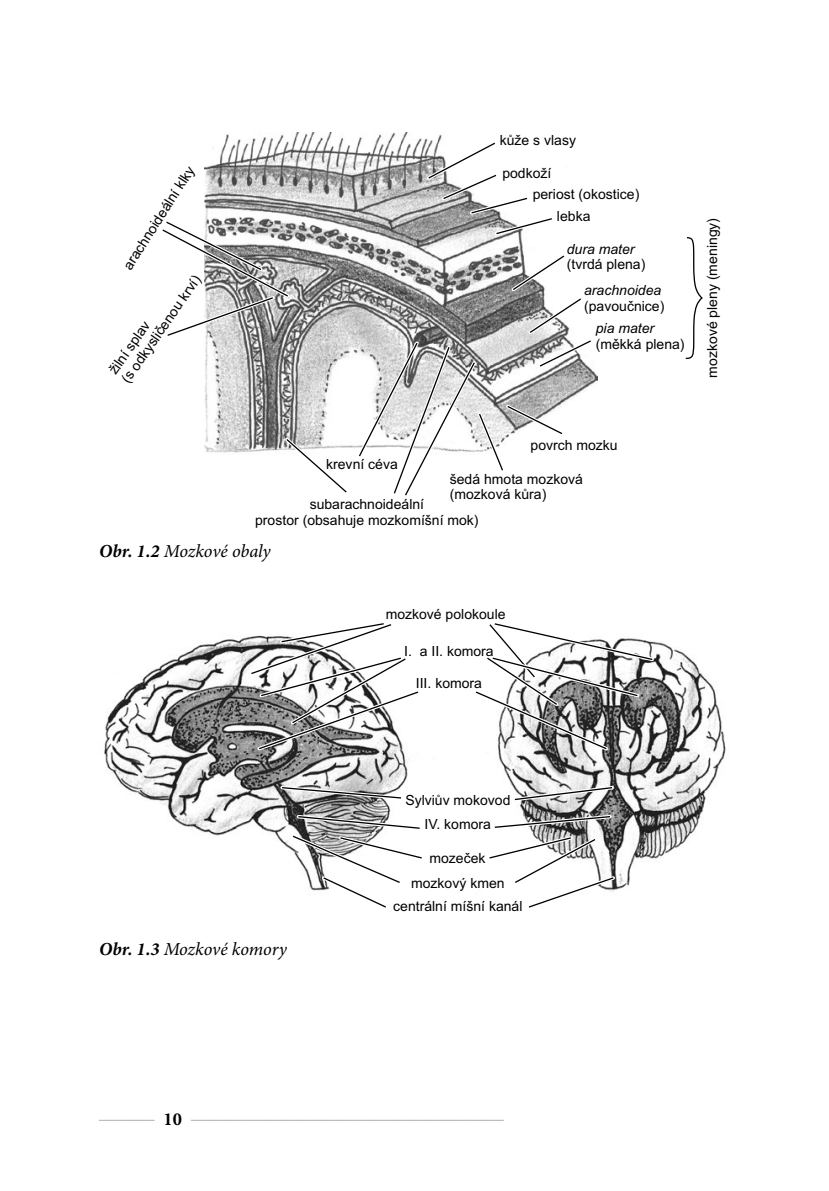
<style>
.page{position:relative;width:829px;height:1191px;background:#fff}
.page>*{position:absolute;margin:0;border:0;box-sizing:border-box;transform-origin:0 0}
.Obr_popisek{font:italic 18.38px "Minion Pro";letter-spacing:-.01em;color:#000}
.t1{font:18.38px "Bembo Book MT Pro";color:#9d9d9c}
.t2{font:14px/15.6px "Arial";color:#000}
.s1{font-style:italic}
.s2{font-weight:700}
.s3{font-family:"Minion Pro";font-weight:700;color:#000}
</style>
<div class="page">
<svg style="left:162px;top:138px;width:433px;height:358px"></svg>
<svg style="left:427px;top:141px;width:276px;height:219px"></svg>
<img style="left:104px;top:637px;width:622px;height:253px">
<svg style="left:247px;top:623px;width:175px;height:130px"></svg>
<svg style="left:471px;top:623px;width:185px;height:130px"></svg>
<svg style="left:278px;top:784px;width:127px;height:17px"></svg>
<svg style="left:511px;top:783px;width:105px;height:20px"></svg>
<svg style="left:288px;top:813px;width:138px;height:95px"></svg>
<svg style="left:485px;top:813px;width:132px;height:95px"></svg>
<p class="t2" style="left:121px;top:264px;width:121px;rotate:-57deg">arachnoideální klky</p>
<p class="t2" style="left:106px;top:369px;width:129px;rotate:-55deg">žilní splav<br>(s odkysličenou krví)</p>
<p class="t2" style="left:499px;top:133px;width:78px">kůže s vlasy</p>
<p class="t2" style="left:502px;top:166px;width:51px">podkoží</p>
<p class="t2" style="left:532px;top:188px;width:108px">periost (okostice)</p>
<p class="t2" style="left:557px;top:209px;width:35px">lebka</p>
<p class="t2" style="left:566px;top:242px;width:80px"><span class="s1">dura mater </span>(tvrdá plena)</p>
<p class="t2" style="left:584px;top:284px;width:82px"><span class="s1">arachnoidea </span>(pavoučnice)</p>
<p class="t2" style="left:595px;top:322px;width:90px"><span class="s1">pia mater </span>(měkká plena)</p>
<p class="t2" style="left:530px;top:439px;width:89px">povrch mozku</p>
<p class="t2" style="left:326px;top:457px;width:73px">krevní céva</p>
<p class="t2" style="left:255px;top:497px;width:225px;text-align:center">subarachnoideální<br>prostor (obsahuje mozkomíšní mok)</p>
<p class="t2" style="left:450px;top:472px;width:135px">šedá hmota mozková (mozková kůra)</p>
<p class="Obr_popisek" style="left:99px;top:538px;width:173px"><span class="s2">Obr. 1.2</span> Mozkové obaly</p>
<p class="t2" style="left:385px;top:607px;width:121px">mozkové polokoule</p>
<p class="t2" style="left:404px;top:644px;width:91px">I. a II. komora</p>
<p class="t2" style="left:416px;top:676px;width:68px">III. komora</p>
<p class="t2" style="left:705px;top:377px;width:161px;rotate:-90deg">mozkové pleny (meningy)</p>
<p class="Obr_popisek" style="left:99px;top:936px;width:189px"><span class="s2">Obr. 1.3</span> Mozkové komory</p>
<p class="t2" style="left:405px;top:789px;width:107px;line-height:24.5px;text-align:center">Sylviův mokovod<br>IV. komora</p>
<p class="t2" style="left:393px;top:847px;width:131px;line-height:24px;text-align:center">mozeček<br>mozkový kmen centrální míšní kanál</p>
<h1 class="t1" style="left:99px;top:1107px;width:406px">——— <span class="s3">10</span> —————————————————</h1>
</div>
